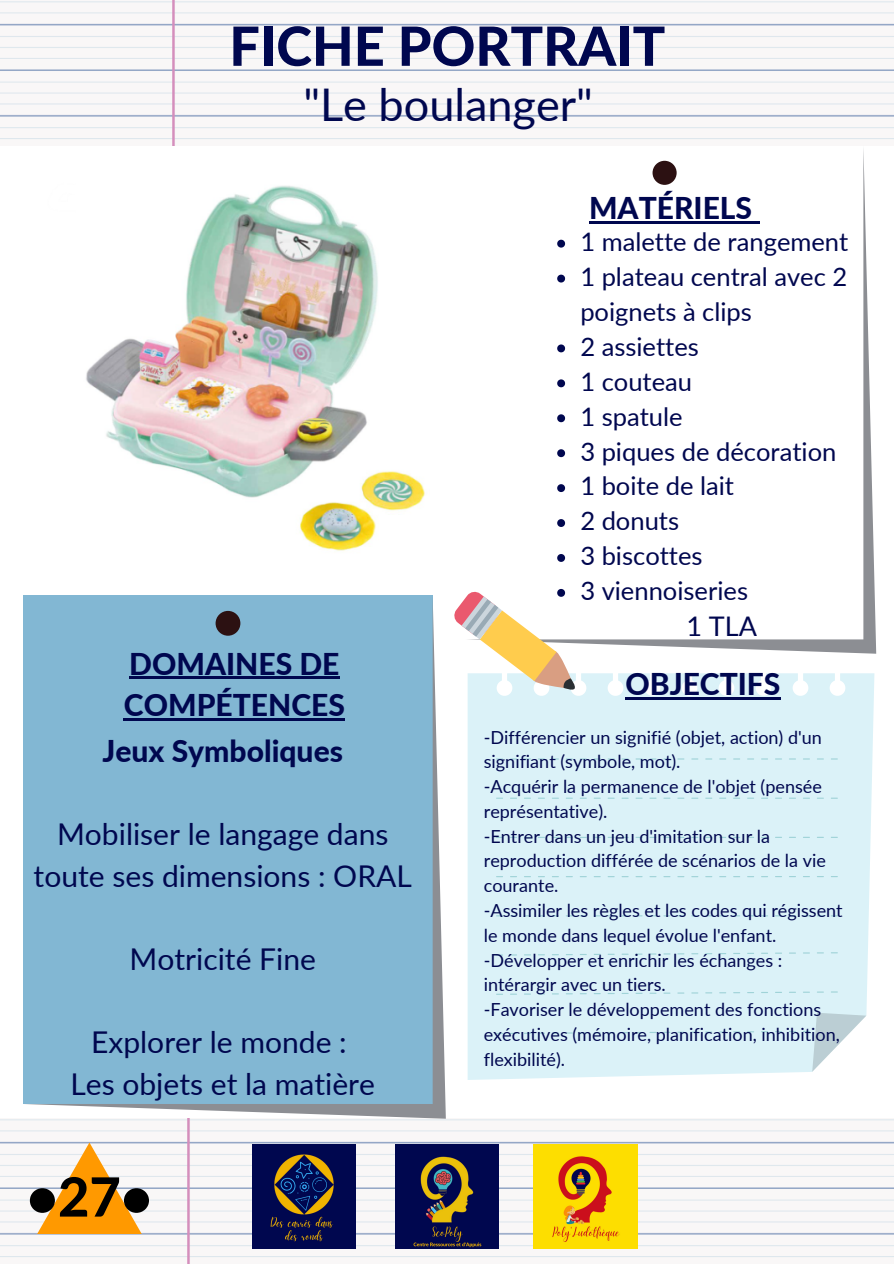
<style>
.page{position:relative;width:894px;height:1264px;background:#fff}
.page>*{position:absolute;margin:0;border:0;box-sizing:border-box;transform-origin:0 0}
.t1{font:800 54px "Lato";color:#00074f}
.t2{font:800 54px "Lato";color:#000}
.t3{font:45px "Lato";color:#00074f}
.t4{font:30px/41.7px "Lato";color:#00074f;text-align:center}
.t5{font:800 30px/41.7px "Lato";color:#00074f}
.t6{font:27px "Lato";color:#00074f}
.t7{font:25.5px/35px "Lato";color:#00074f}
.t8{font:18px/24.8px "Lato";color:#00074f}
</style>
<div class="page">
<img style="left:0;top:1118px;width:893px;height:145px">
<div style="left:467px;top:673px;width:407px;height:406px;background:#dbf2f8"></div>
<svg style="left:496px;top:758px;width:341px;height:1px"></svg>
<svg style="left:496px;top:797px;width:341px;height:1px"></svg>
<svg style="left:496px;top:836px;width:341px;height:2px"></svg>
<svg style="left:496px;top:876px;width:341px;height:1px"></svg>
<svg style="left:496px;top:915px;width:341px;height:1px"></svg>
<svg style="left:496px;top:952px;width:341px;height:3px"></svg>
<svg style="left:496px;top:991px;width:341px;height:3px"></svg>
<svg style="left:496px;top:1012px;width:370px;height:59px;background:#daf0f5"></svg>
<img style="left:0;top:0;width:893px;height:145px">
<img style="left:395px;top:1144px;width:103px;height:104px">
<img style="left:252px;top:1144px;width:104px;height:104px">
<img style="left:533px;top:1144px;width:104px;height:104px">
<hr style="left:625px;top:697px;width:155px;height:3px;background:#00074f">
<svg style="left:559px;top:149px;width:316px;height:504px"></svg>
<div style="left:23px;top:595px;width:422px;height:523px;background:#82b7d3"></div>
<svg style="left:37px;top:1142px;width:105px;height:92px"></svg>
<img style="left:86px;top:185px;width:339px;height:366px">
<hr style="left:129px;top:676px;width:210px;height:3px;background:#00074f">
<hr style="left:124px;top:718px;width:221px;height:2px;background:#00074f">
<hr style="left:589px;top:222px;width:163px;height:2px;background:#00074f">
<svg style="left:752px;top:222px;width:7px;height:2px"></svg>
<svg style="left:557px;top:240px;width:8px;height:7px"></svg>
<svg style="left:557px;top:275px;width:8px;height:7px"></svg>
<svg style="left:557px;top:344px;width:8px;height:8px"></svg>
<svg style="left:557px;top:379px;width:8px;height:8px"></svg>
<svg style="left:557px;top:414px;width:8px;height:8px"></svg>
<svg style="left:557px;top:449px;width:8px;height:8px"></svg>
<svg style="left:557px;top:484px;width:8px;height:8px"></svg>
<svg style="left:557px;top:519px;width:8px;height:8px"></svg>
<svg style="left:557px;top:554px;width:8px;height:8px"></svg>
<svg style="left:454px;top:588px;width:123px;height:105px"></svg>
<h1 class="t1" style="left:229px;top:12px;width:437px">FICHE PORTRAIT</h1>
<h2 class="t3" style="left:303px;top:77px;width:291px">"Le boulanger"</h2>
<h3 class="t5" style="left:124px;top:642px;width:222px">DOMAINES DE<br>COMPÉTENCES</h3>
<h3 class="t5" style="left:102px;top:729px;width:242px">Jeux Symboliques</h3>
<h3 class="t4" style="left:34px;top:812px;width:379px">Mobiliser le langage dans toute ses dimensions : ORAL</h3>
<h3 class="t4" style="left:129px;top:937px;width:188px">Motricité Fine</h3>
<h3 class="t4" style="left:70px;top:1020px;width:306px">Explorer le monde :<br>Les objets et la matière</h3>
<h1 class="t2" style="left:27px;top:1163px;width:127px">•27•</h1>
<h3 class="t5" style="left:589px;top:187px;width:165px">MATÉRIELS</h3>
<h3 class="t7" style="left:580px;top:224px;width:269px">1 malette de rangement<br>1 plateau central avec 2 poignets à clips<br>2 assiettes<br>1 couteau<br>1 spatule<br>3 piques de décoration<br>1 boite de lait<br>2 donuts<br>3 biscottes<br>3 viennoiseries</h3>
<h3 class="t6" style="left:686px;top:609px;width:72px">1 TLA</h3>
<h3 class="t5" style="left:625px;top:663px;width:156px">OBJECTIFS</h3>
<p class="t8" style="left:483px;top:724px;width:360px">-Différencier un signifié (objet, action) d'un signifiant (symbole, mot).<br>-Acquérir la permanence de l'objet (pensée représentative).<br>-Entrer dans un jeu d'imitation sur la reproduction différée de scénarios de la vie courante.<br>-Assimiler les règles et les codes qui régissent le monde dans lequel évolue l'enfant. -Développer et enrichir les échanges : intérargir avec un tiers.<br>-Favoriser le développement des fonctions exécutives (mémoire, planification, inhibition, flexibilité).</p>
</div>
